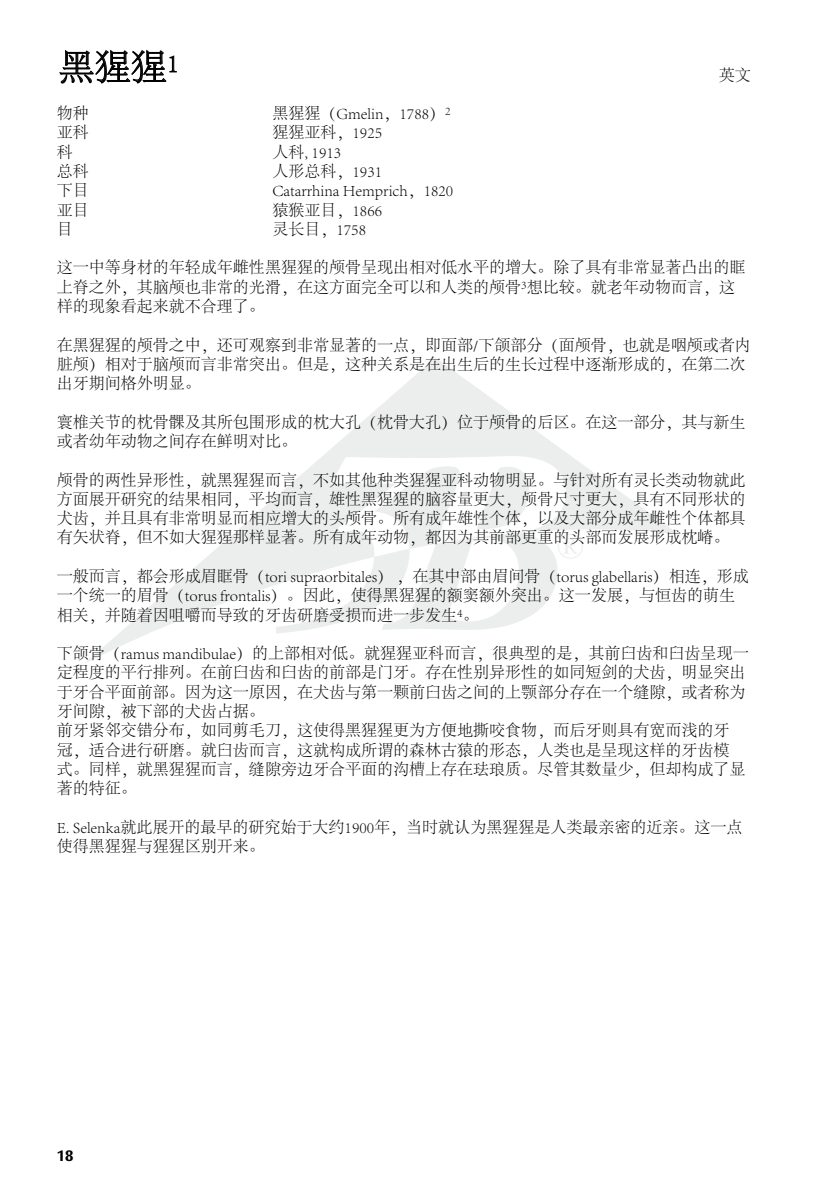
<style>
.page{position:relative;width:836px;height:1191px;background:#fff}
.page>*{position:absolute;margin:0;border:0;box-sizing:border-box;transform-origin:0 0}
.t1{font:36.2px "Perpetua";color:#eceded}
.t2{font:300 36px "Adobe Song Std";color:#000}
.t3{font:300 16px/19.2px "Adobe Song Std";color:#000}
.t4{font:700 16px "Ocean Sans Std";color:#000}
</style>
<div class="page">
<svg style="left:85px;top:358px;width:594px;height:305px"></svg>
<svg style="left:276px;top:456px;width:289px;height:177px"></svg>
<svg style="left:59px;top:49px;width:118px;height:35px"></svg>
<h2 class="t2" style="left:59px;top:48px;width:122px">黑猩猩<sup>1</sup></h2>
<p class="t3" style="left:718px;top:66px;width:33px">英文</p>
<p class="t3" style="left:57px;top:104px;width:33px">物种</p>
<p class="t3" style="left:272px;top:104px;width:180px">黑猩猩（Gmelin，1788）<sup>2</sup></p>
<p class="t3" style="left:57px;top:124px;width:33px">亚科</p>
<p class="t3" style="left:272px;top:124px;width:111px">猩猩亚科，1925</p>
<p class="t3" style="left:57px;top:143px;width:17px">科</p>
<p class="t3" style="left:272px;top:143px;width:70px">人科, 1913</p>
<p class="t3" style="left:57px;top:162px;width:33px">总科</p>
<p class="t3" style="left:272px;top:162px;width:111px">人形总科，1931</p>
<p class="t3" style="left:57px;top:181px;width:33px">下目</p>
<p class="t3" style="left:272px;top:181px;width:182px">Catarrhina Hemprich，1820</p>
<p class="t3" style="left:57px;top:201px;width:33px">亚目</p>
<p class="t3" style="left:272px;top:201px;width:111px">猿猴亚目，1866</p>
<p class="t3" style="left:57px;top:220px;width:17px">目</p>
<p class="t3" style="left:272px;top:220px;width:95px">灵长目，1758</p>
<p class="t3" style="left:57px;top:258px;width:689px">这一中等身材的年轻成年雌性黑猩猩的颅骨呈现出相对低水平的增大。除了具有非常显著凸出的眶上脊之外，其脑颅也非常的光滑，在这方面完全可以和人类的颅骨<sup>3</sup>想比较。就老年动物而言，这样的现象看起来就不合理了。</p>
<p class="t3" style="left:57px;top:336px;width:695px">在黑猩猩的颅骨之中，还可观察到非常显著的一点，即面部/下颌部分（面颅骨，也就是咽颅或者内脏颅）相对于脑颅而言非常突出。但是，这种关系是在出生后的生长过程中逐渐形成的，在第二次出牙期间格外明显。</p>
<p class="t3" style="left:57px;top:413px;width:689px">寰椎关节的枕骨髁及其所包围形成的枕大孔（枕骨大孔）位于颅骨的后区。在这一部分，其与新生或者幼年动物之间存在鲜明对比。</p>
<p class="t3" style="left:57px;top:471px;width:689px;text-align:justify">颅骨的两性异形性，就黑猩猩而言，不如其他种类猩猩亚科动物明显。与针对所有灵长类动物就此方面展开研究的结果相同，平均而言，雄性黑猩猩的脑容量更大，颅骨尺寸更大，具有不同形状的犬齿，并且具有非常明显而相应增大的头颅骨。所有成年雄性个体，以及大部分成年雌性个体都具有矢状脊，但不如大猩猩那样显著。所有成年动物，都因为其前部更重的头部而发展形成枕嵴。</p>
<p class="t3" style="left:57px;top:567px;width:693px">一般而言，都会形成眉眶骨（tori supraorbitales），在其中部由眉间骨（torus glabellaris）相连，形成一个统一的眉骨（torus frontalis）。因此，使得黑猩猩的额窦额外突出。这一发展，与恒齿的萌生相关，并随着因咀嚼而导致的牙齿研磨受损而进一步发生<sup>4</sup>。</p>
<p class="t3" style="left:57px;top:644px;width:693px">下颌骨（ramus mandibulae）的上部相对低。就猩猩亚科而言，很典型的是，其前臼齿和臼齿呈现一定程度的平行排列。在前臼齿和臼齿的前部是门牙。存在性别异形性的如同短剑的犬齿，明显突出于牙合平面前部。因为这一原因，在犬齿与第一颗前臼齿之间的上颚部分存在一个缝隙，或者称为牙间隙，被下部的犬齿占据。<br>前牙紧邻交错分布，如同剪毛刀，这使得黑猩猩更为方便地撕咬食物，而后牙则具有宽而浅的牙冠，适合进行研磨。就臼齿而言，这就构成所谓的森林古猿的形态，人类也是呈现这样的牙齿模式。同样，就黑猩猩而言，缝隙旁边牙合平面的沟槽上存在珐琅质。尽管其数量少，但却构成了显著的特征。</p>
<p class="t3" style="left:57px;top:818px;width:687px">E. Selenka就此展开的最早的研究始于大约1900年，当时就认为黑猩猩是人类最亲密的近亲。这一点使得黑猩猩与猩猩区别开来。</p>
<h1 class="t1" style="left:556px;top:529px;width:29px">®</h1>
<p class="t4" style="left:57px;top:1146px;width:18px">18</p>
</div>
